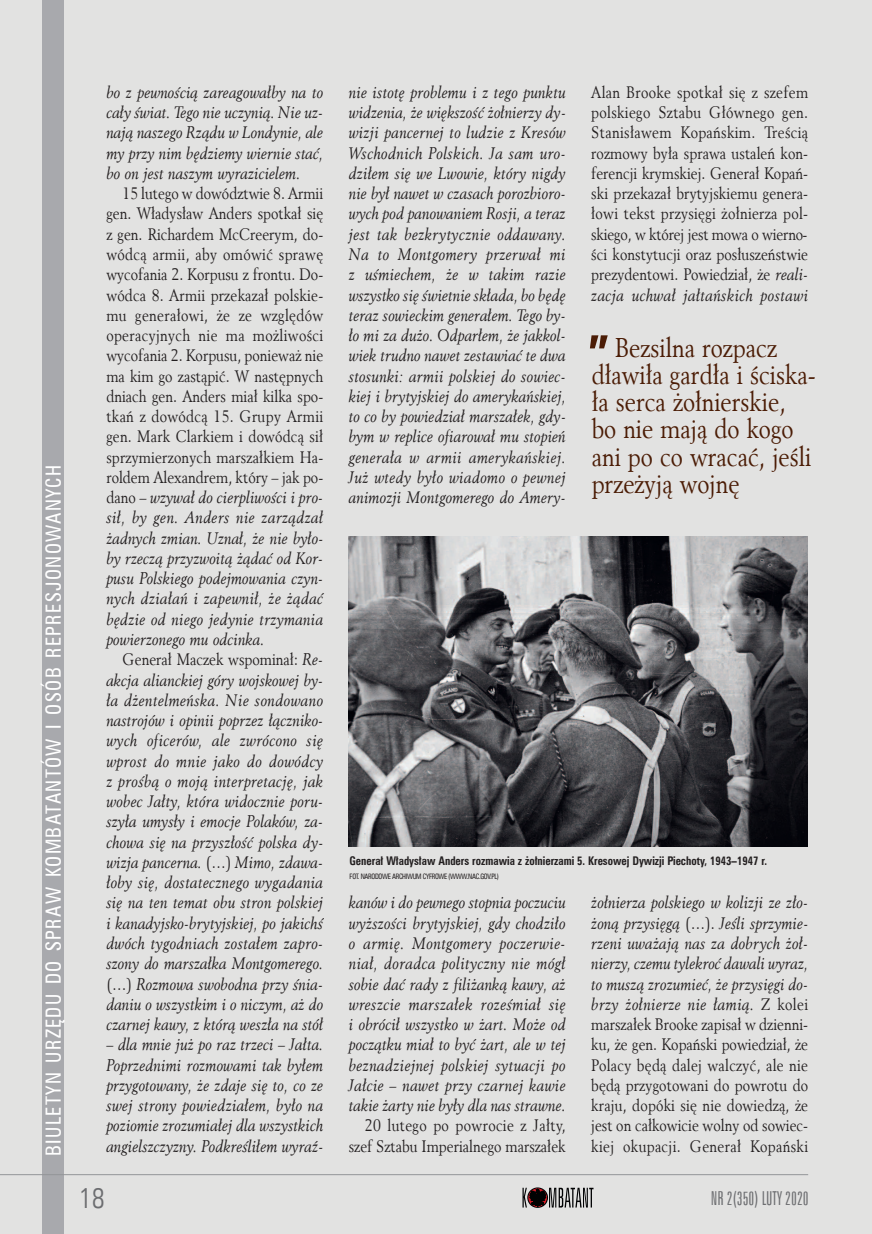
<style>
.page{position:relative;width:872px;height:1234px;background:#fff}
.page>*{position:absolute;margin:0;border:0;box-sizing:border-box;transform-origin:0 0}
.t1{font:67.8px "Zurich Cn EU Bold";color:#4b1c05;scale:.8 1}
.t2{font:28.5px "Zurich Lt Cn EU Normal";color:#6c6d70}
.t3{font:27px/27px "Revival 565 EU Normal";color:#4b1c05;scale:.87 1}
.t4{font:21px "Zurich Cn EU Normal";letter-spacing:.07em;color:#fff;scale:.92 1}
.t5{font:19.2px "Zurich Lt X Cn EU Normal";color:#6c6d70}
.t6{font:16.5px/20.2px "Revival 565 EU Italic";color:#231f20;text-align:justify;scale:.87 1}
.t7{font:16.5px/20.2px "Revival 565 EU Normal";color:#231f20;text-align:justify;scale:.87 1}
.t8{font:16.5px "Revival 565 EU Italic";letter-spacing:.02em;color:#231f20;scale:.87 1}
.t9{font:12px "Zurich Cn EU Bold";color:#231f20;scale:.9 1}
.t10{font:7.5px "Zurich Cn EU Normal";letter-spacing:-.05em;color:#231f20;scale:.9 1}
.s1{font-family:"Revival 565 EU Normal"}
.s2{font-family:"Revival 565 EU Italic"}
</style>
<div class="page">
<div style="left:0;top:0;width:872px;height:1233px;background:#e2e2e1"></div>
<div style="left:43px;top:0;width:21px;height:1233px;background:#a8a9ad"></div>
<hr style="left:0;top:1173px;width:808px;height:1px;background:#939598">
<svg style="left:522px;top:1187px;width:71px;height:20px"></svg>
<img style="left:348px;top:536px;width:459px;height:310px">
<p class="t4" style="left:41px;top:1155px;width:752px;rotate:-90deg">BIULETYN URZĘDU DO SPRAW KOMBATANTÓW I OSÓB REPRESJONOWANYCH</p>
<p class="t6" style="left:106px;top:82px;width:251px">bo z pewnością zareagowałby na to cały świat. Tego nie uczynią. Nie uz&shy;nają naszego Rządu w Londynie, ale my przy nim będziemy wiernie stać, bo on jest naszym wyrazicielem.</p>
<p class="t7" style="left:106px;top:183px;width:251px;text-indent:16px">15 lutego w dowództwie 8. Armii gen. Władysław Anders spotkał się z gen. Richardem McCreerym, do&shy;wódcą armii, aby omówić sprawę wycofania 2. Korpusu z frontu. Do&shy;wódca 8. Armii przekazał polskie&shy;mu generałowi, że ze względów operacyjnych nie ma możliwości wycofania 2. Korpusu, ponieważ nie ma kim go zastąpić. W następnych dniach gen. Anders miał kilka spo&shy;tkań z dowódcą 15. Grupy Armii gen. Mark Clarkiem i dowódcą sił sprzymierzonych marszałkiem Ha&shy;roldem Alexandrem, który – jak po-</p>
<p class="t6" style="left:106px;top:487px;width:251px"><span class="s1">dano –</span> wzywał do cierpliwości i pro&shy;sił, by gen. Anders nie zarządzał żadnych zmian. Uznał, że nie było&shy;by rzeczą przyzwoitą żądać od Kor&shy;pusu Polskiego podejmowania czyn&shy;nych działań i zapewnił, że żądać będzie od niego jedynie trzymania powierzonego mu odcinka.</p>
<p class="t7" style="left:122px;top:649px;width:232px">Generał Maczek wspominał: <span class="s2">Re-</span></p>
<p class="t6" style="left:106px;top:669px;width:251px">akcja alianckiej góry wojskowej by&shy;ła dżentelmeńska. Nie sondowano nastrojów i opinii poprzez łączniko&shy;wych oficerów, ale zwrócono się wprost do mnie jako do dowódcy z prośbą o moją interpretację, jak wobec Jałty, która widocznie poru&shy;szyła umysły i emocje Polaków, za&shy;chowa się na przyszłość polska dy&shy;wizja pancerna. <span class="s1">(…)</span> Mimo, zdawa&shy;łoby się, dostatecznego wygadania się na ten temat obu stron polskiej i kanadyjsko-brytyjskiej, po jakichś dwóch tygodniach zostałem zapro&shy;szony do marszałka Montgomerego. <span class="s1">(…)</span> Rozmowa swobodna przy śnia&shy;daniu o wszystkim i o niczym, aż do czarnej kawy, z którą weszła na stół</p>
<p class="t6" style="left:106px;top:1034px;width:251px">– dla mnie już po raz trzeci – Jałta.<br>Poprzednimi rozmowami tak byłem przygotowany, że zdaje się to, co ze swej strony powiedziałem, było na poziomie zrozumiałej dla wszystkich angielszczyzny. Podkreśliłem wyraź-</p>
<p class="t6" style="left:349px;top:82px;width:251px">nie istotę problemu i z tego punktu widzenia, że większość żołnierzy dy&shy;wizji pancernej to ludzie z Kresów Wschodnich Polskich. Ja sam uro&shy;dziłem się we Lwowie, który nigdy nie był nawet w czasach porozbioro&shy;wych pod panowaniem Rosji, a teraz jest tak bezkrytycznie oddawany.<br>Na to Montgomery przerwał mi z uśmiechem, że w takim razie wszystko się świetnie składa, bo będę teraz sowieckim generałem. Tego by&shy;ło mi za dużo. Odparłem, że jakkol&shy;wiek trudno nawet zestawiać te dwa stosunki: armii polskiej do sowiec&shy;kiej i brytyjskiej do amerykańskiej, to co by powiedział marszałek, gdy&shy;bym w replice ofiarował mu stopień generała w armii amerykańskiej.<br>Już wtedy było wiadomo o pewnej animozji Montgomerego do Amery-</p>
<p class="t7" style="left:591px;top:82px;width:251px">Alan Brooke spotkał się z szefem polskiego Sztabu Głównego gen.<br>Stanisławem Kopańskim. Treścią rozmowy była sprawa ustaleń kon&shy;ferencji krymskiej. Generał Kopań&shy;ski przekazał brytyjskiemu genera&shy;łowi tekst przysięgi żołnierza pol&shy;skiego, w której jest mowa o wierno&shy;ści konstytucji oraz posłuszeństwie prezydentowi. Powiedział, że <span class="s2">reali-</span></p>
<p class="t8" style="left:591px;top:284px;width:251px">zacja uchwał jałtańskich postawi</p>
<h1 class="t1" style="left:588px;top:319px;width:28px">”</h1>
<h3 class="t3" style="left:591px;top:334px;width:259px;text-indent:23px">Bezsilna rozpacz dławiła gardła i ściska&shy;ła serca żołnierskie, bo nie mają do kogo ani po co wracać, jeśli przeżyją wojnę</h3>
<p class="t9" style="left:349px;top:853px;width:465px">Generał Władysław Anders rozmawia z żołnierzami 5. Kresowej Dywizji Piechoty, 1943–1947 r.</p>
<p class="t10" style="left:349px;top:871px;width:167px">FOT. NARODOWE ARCHIWUM CYFROWE (WWW.NAC.GOV.PL)</p>
<p class="t6" style="left:349px;top:892px;width:251px">kanów i do pewnego stopnia poczuciu wyższości brytyjskiej, gdy chodziło o armię. Montgomery poczerwie&shy;niał, doradca polityczny nie mógł sobie dać rady z filiżanką kawy, aż wreszcie marszałek roześmiał się i obrócił wszystko w żart. Może od początku miał to być żart, ale w tej beznadziejnej polskiej sytuacji po Jałcie – nawet przy czarnej kawie takie żarty nie były dla nas strawne.</p>
<p class="t7" style="left:349px;top:1114px;width:251px;text-align:right">20 lutego po powrocie z Jałty, szef Sztabu Imperialnego marszałek</p>
<p class="t6" style="left:591px;top:892px;width:251px">żołnierza polskiego w kolizji ze zło&shy;żoną przysięgą <span class="s1">(…).</span> Jeśli sprzymie&shy;rzeni uważają nas za dobrych żoł&shy;nierzy, czemu tylekroć dawali wyraz, to muszą zrozumieć, że przysięgi do&shy;brzy żołnierze nie łamią. <span class="s1">Z kolei</span></p>
<p class="t7" style="left:591px;top:1013px;width:251px">marszałek Brooke zapisał w dzienni&shy;ku, że gen. Kopański powiedział, że Polacy będą dalej walczyć, ale nie będą przygotowani do powrotu do kraju, dopóki się nie dowiedzą, że jest on całkowicie wolny od sowiec&shy;kiej okupacji. Generał Kopański</p>
<h2 class="t2" style="left:79px;top:1179px;width:28px">18</h2>
<p class="t5" style="left:710px;top:1186px;width:100px">NR 2(350) LUTY 2020</p>
</div>
